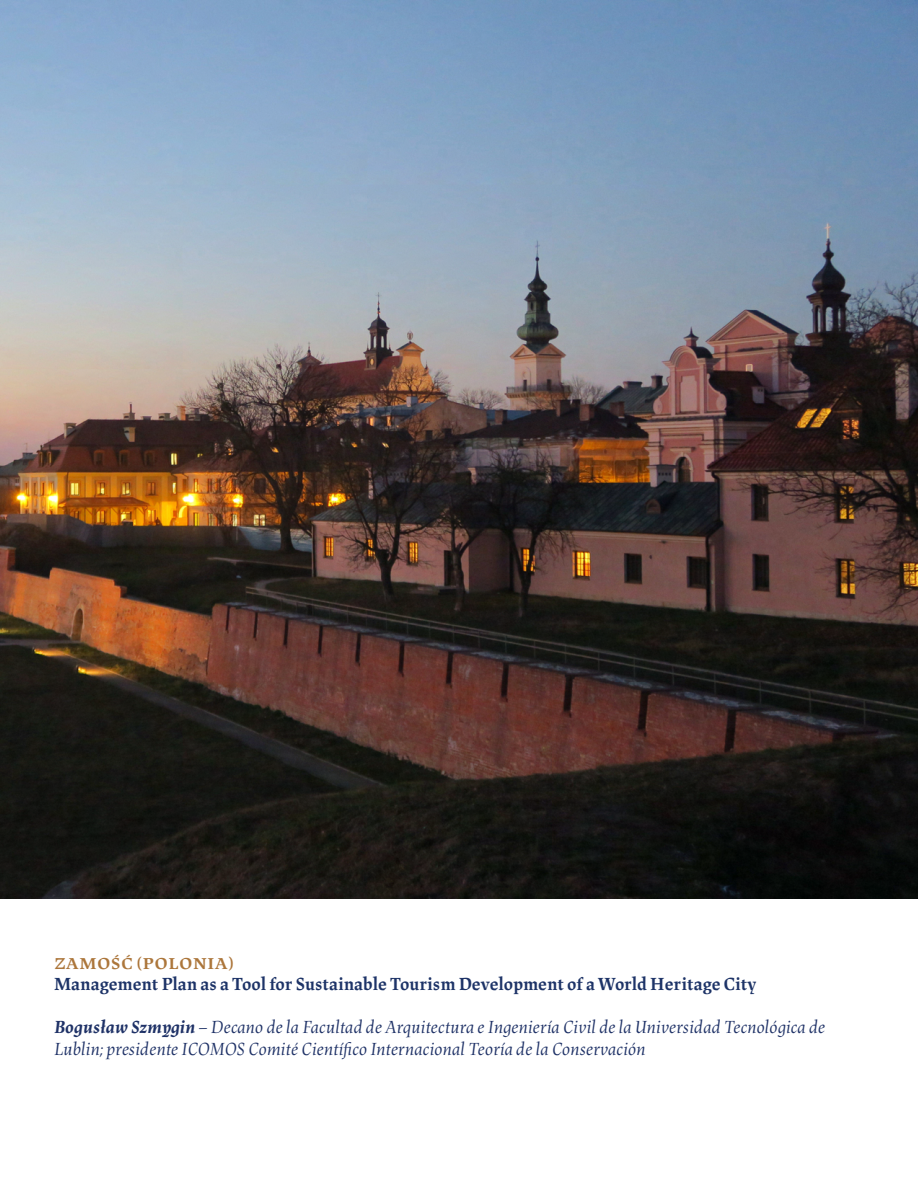
<style>
.page{position:relative;width:918px;height:1188px;background:#fff}
.page>*{position:absolute;margin:0;border:0;box-sizing:border-box;transform-origin:0 0}
.t1{font:italic 18px/21.6px "Lapture Display";color:#1f3267}
.Titre_3{font:700 18px "Lapture Display";color:#1d3367}
.Titre_3-2{font:700 16.2px "Lapture Display";letter-spacing:.05em;color:#ac763b;scale:1.11 1}
.s1{font-weight:700}
</style>
<div class="page">
<img style="left:0;top:0;width:918px;height:898px">
<p class="Titre_3-2" style="left:54px;top:954px;width:163px">ZAMOŚĆ (POLONIA)</p>
<p class="Titre_3" style="left:54px;top:974px;width:704px">Management Plan as a Tool for Sustainable Tourism Development of a World Heritage City</p>
<p class="t1" style="left:54px;top:1017px;width:773px"><span class="s1">Bogusław Szmygin</span> – Decano de la Facultad de Arquitectura e Ingeniería Civil de la Universidad Tecnológica de<br>Lublin; presidente ICOMOS Comité Científico Internacional Teoría de la Conservación</p>
</div>
